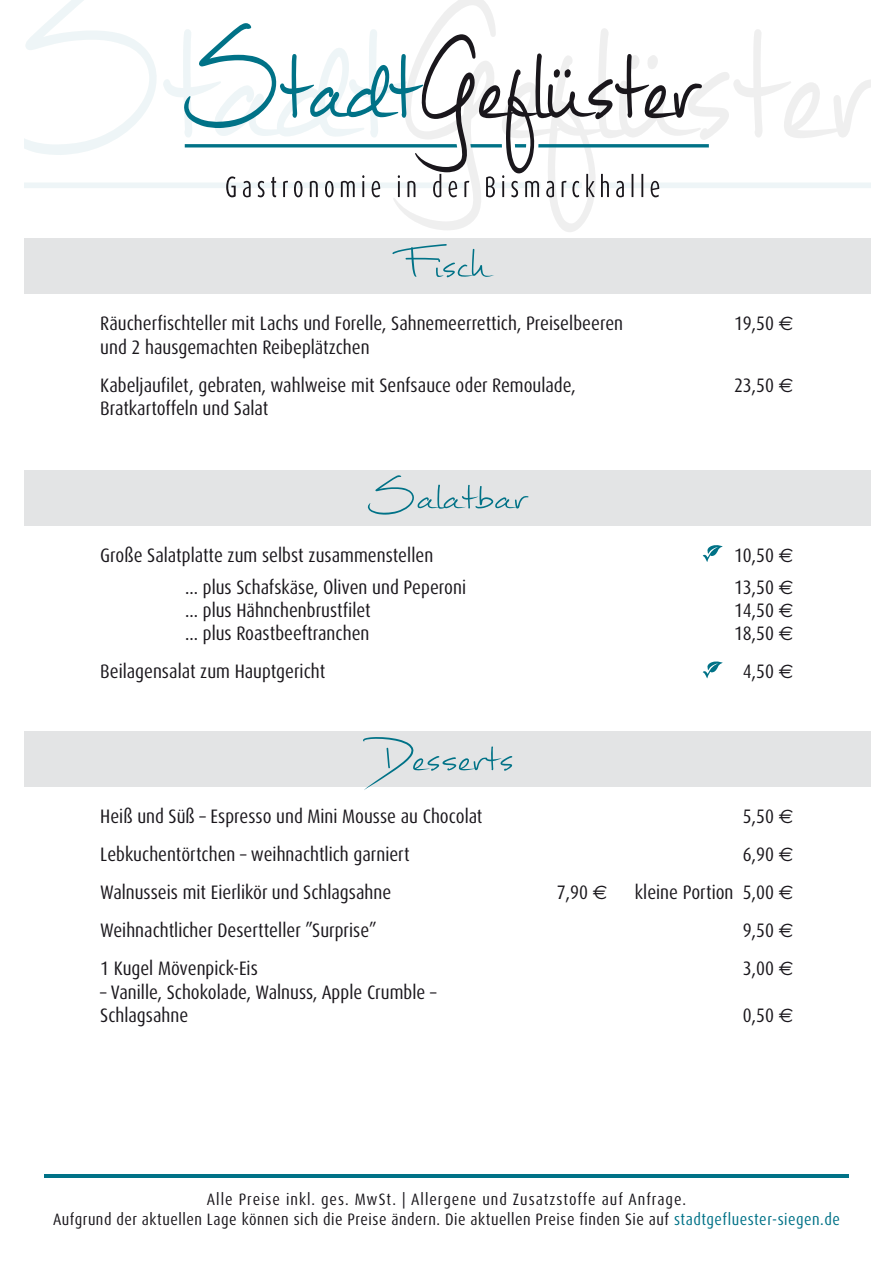
<style>
.page{position:relative;width:893px;height:1263px;background:#fff}
.page>*{position:absolute;margin:0;border:0;box-sizing:border-box;transform-origin:0 0}
.t1{font:75px "Mathilde";color:#007287}
.t2{font:condensed 19.5px/23.4px "Dax OT";color:#1a171c}
.t3{font:condensed 16.5px/19.8px "Dax OT";letter-spacing:.03em;color:#1a171c;text-align:center}
.s1{font-family:"Euro Sans";font-stretch:normal}
.s2{color:#007287}
</style>
<div class="page">
<div style="left:0;top:731px;width:893px;height:56px;background:#e3e4e5"></div>
<div style="left:0;top:470px;width:893px;height:55px;background:#e3e4e5"></div>
<svg style="left:703px;top:545px;width:20px;height:17px"></svg>
<svg style="left:703px;top:661px;width:20px;height:18px"></svg>
<div style="left:0;top:238px;width:893px;height:55px;background:#e3e4e5"></div>
<svg style="left:46px;top:0;width:38px;height:23px"></svg>
<svg style="left:393px;top:0;width:264px;height:232px"></svg>
<svg style="left:24px;top:23px;width:847px;height:174px"></svg>
<hr style="left:0;top:1174px;width:893px;height:3px;background:#007287">
<div style="left:850px;top:1174px;width:43px;height:89px;background:#fff"></div>
<div style="left:0;top:1174px;width:43px;height:89px;background:#fff"></div>
<div style="left:0;top:0;width:23px;height:1263px;background:#fff"></div>
<div style="left:872px;top:0;width:21px;height:1263px;background:#fff"></div>
<h1 class="t1" style="left:357px;top:207px;width:180px">Sa onales</h1>
<h1 class="t1" style="left:403px;top:207px;width:88px">Fisch</h1>
<p class="t2" style="left:100px;top:312px;width:524px">Räucherfischteller mit Lachs und Forelle, Sahnemeerrettich, Preiselbeeren</p>
<p class="t2" style="left:734px;top:312px;width:61px">19,50 <span class="s1">E</span></p>
<p class="t2" style="left:100px;top:328px;width:477px;line-height:38px">und 2 hausgemachten Reibeplätzchen<br>Kabeljaufilet, gebraten, wahlweise mit Senfsauce oder Remoulade,</p>
<p class="t2" style="left:734px;top:373px;width:61px">23,50 <span class="s1">E</span></p>
<p class="t2" style="left:100px;top:397px;width:170px">Bratkartoffeln und Salat</p>
<h1 class="t1" style="left:367px;top:439px;width:161px">Salatbar</h1>
<p class="t2" style="left:100px;top:543px;width:335px">Große Salatplatte zum selbst zusammenstellen</p>
<p class="t2" style="left:734px;top:543px;width:61px">10,50 <span class="s1">E</span></p>
<p class="t2" style="left:185px;top:575px;width:282px">... plus Schafskäse, Oliven und Peperoni</p>
<p class="t2" style="left:734px;top:575px;width:61px">13,50 <span class="s1">E</span></p>
<p class="t2" style="left:185px;top:599px;width:187px">... plus Hähnchenbrustfilet</p>
<p class="t2" style="left:734px;top:599px;width:61px">14,50 <span class="s1">E</span></p>
<p class="t2" style="left:185px;top:622px;width:186px">... plus Roastbeeftranchen</p>
<p class="t2" style="left:734px;top:622px;width:61px">18,50 <span class="s1">E</span></p>
<p class="t2" style="left:100px;top:660px;width:227px">Beilagensalat zum Hauptgericht</p>
<p class="t2" style="left:743px;top:660px;width:52px">4,50 <span class="s1">E</span></p>
<h1 class="t1" style="left:379px;top:700px;width:136px">Desserts</h1>
<p class="t2" style="left:100px;top:805px;width:384px">Heiß und Süß – Espresso und Mini Mousse au Chocolat</p>
<p class="t2" style="left:743px;top:805px;width:52px">5,50 <span class="s1">E</span></p>
<p class="t2" style="left:100px;top:843px;width:311px">Lebkuchentörtchen – weihnachtlich garniert</p>
<p class="t2" style="left:743px;top:843px;width:52px">6,90 <span class="s1">E</span></p>
<p class="t2" style="left:100px;top:881px;width:293px">Walnusseis mit Eierlikör und Schlagsahne</p>
<p class="t2" style="left:557px;top:881px;width:52px">7,90 <span class="s1">E</span></p>
<p class="t2" style="left:635px;top:881px;width:160px">kleine Portion 5,00 <span class="s1">E</span></p>
<p class="t2" style="left:100px;top:919px;width:278px">Weihnachtlicher Desertteller ”Surprise”</p>
<p class="t2" style="left:743px;top:919px;width:52px">9,50 <span class="s1">E</span></p>
<p class="t2" style="left:100px;top:957px;width:159px">1 Kugel Mövenpick-Eis</p>
<p class="t2" style="left:743px;top:957px;width:52px">3,00 <span class="s1">E</span></p>
<p class="t2" style="left:100px;top:980px;width:338px">– Vanille, Schokolade, Walnuss, Apple Crumble –<br>Schlagsahne</p>
<p class="t2" style="left:743px;top:1004px;width:52px">0,50 <span class="s1">E</span></p>
<p class="t3" style="left:53px;top:1189px;width:788px">Alle Preise inkl. ges. MwSt. | Allergene und Zusatzstoffe auf Anfrage.<br>Aufgrund der aktuellen Lage können sich die Preise ändern. Die aktuellen Preise finden Sie auf <span class="s2">stadtgefluester-siegen.de</span></p>
</div>
